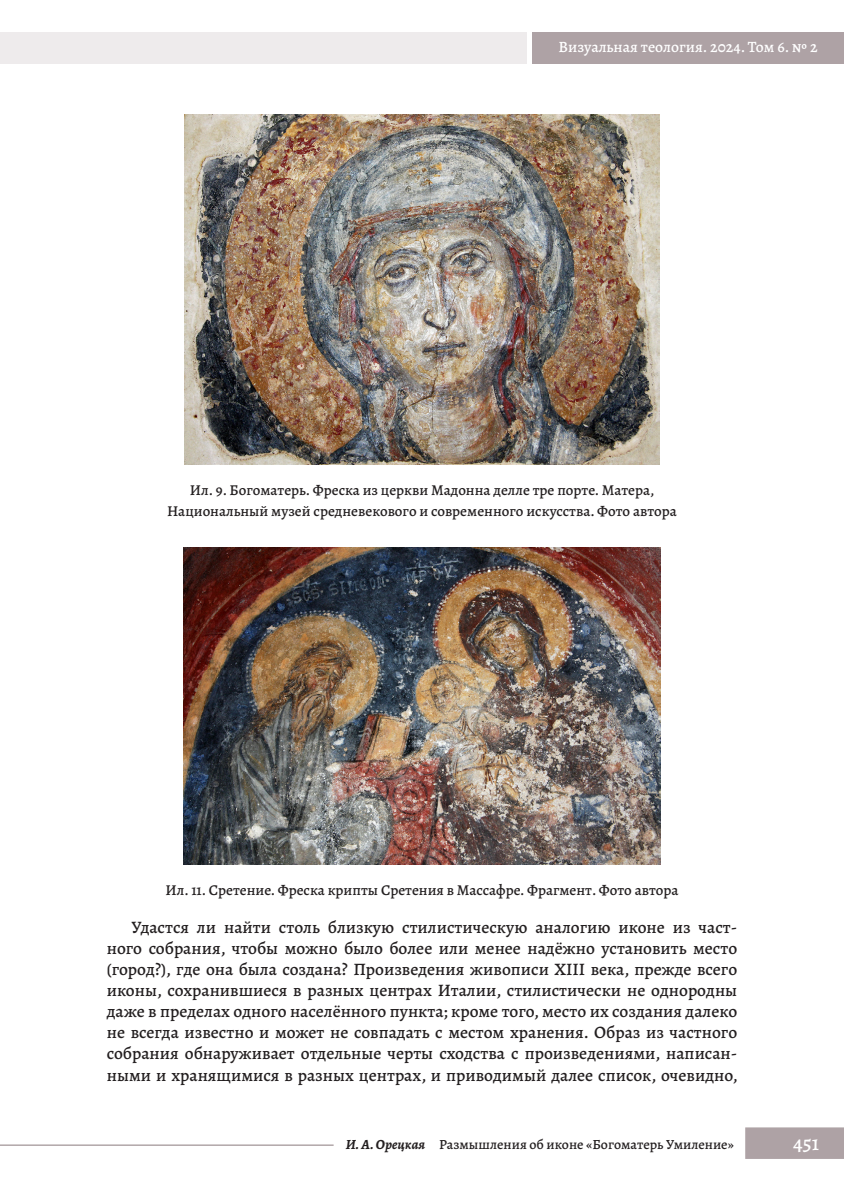
<style>
.page{position:relative;width:844px;height:1191px;background:#fff}
.page>*{position:absolute;margin:0;border:0;box-sizing:border-box;transform-origin:0 0}
.t1{font:500 21px "Alegreya";color:#fff}
.t2{font:500 17.5px/21px "Alegreya";color:#231f20;text-align:justify}
.t3{font:500 15.75px "Alegreya";color:#fff}
.t4{font:500 15.05px/21px "Alegreya";color:#231f20;text-align:center}
.t5{font:500 14px "Alegreya";color:#231f20}
.s1{font-weight:700;font-style:italic}
</style>
<div class="page">
<hr style="left:0;top:1144px;width:333px;height:1px;background:#8b7a7e">
<div style="left:745px;top:1127px;width:98px;height:32px;background:#aea2a5;border:2px solid #aea2a5"></div>
<div style="left:532px;top:32px;width:311px;height:32px;background:#aea2a5"></div>
<div style="left:0;top:32px;width:527px;height:32px;background:#eeebec"></div>
<img style="left:184px;top:547px;width:475px;height:317px">
<img style="left:184px;top:114px;width:475px;height:351px">
<p class="t3" style="left:558px;top:37px;width:260px">Визуальная теология. 2024. Том 6. № 2</p>
<p class="t4" style="left:167px;top:479px;width:511px">Ил. 9. Богоматерь. Фреска из церкви Мадонна делле тре порте. Матера,<br>Национальный музей средневекового и современного искусства. Фото автора</p>
<p class="t4" style="left:165px;top:879px;width:514px">Ил. 11. Сретение. Фреска крипты Сретения в Массафре. Фрагмент. Фото автора</p>
<p class="t2" style="left:107px;top:917px;width:632px;text-indent:25px">Удастся ли найти столь близкую стилистическую аналогию иконе из част&shy;ного собрания, чтобы можно было более или менее надёжно установить место (город?), где она была создана? Произведения живописи XIII века, прежде всего иконы, сохранившиеся в разных центрах Италии, стилистически не однородны даже в пределах одного населённого пункта; кроме того, место их создания далеко не всегда известно и может не совпадать с местом хранения. Образ из частного собрания обнаруживает отдельные черты сходства с произведениями, написан&shy;ными и хранящимися в разных центрах, и приводимый далее список, очевидно,</p>
<p class="t5" style="left:345px;top:1135px;width:389px"><span class="s1">И. А. Орецкая</span> Размышления об иконе «Богоматерь Умиление»</p>
<p class="t1" style="left:792px;top:1129px;width:28px">451</p>
</div>
